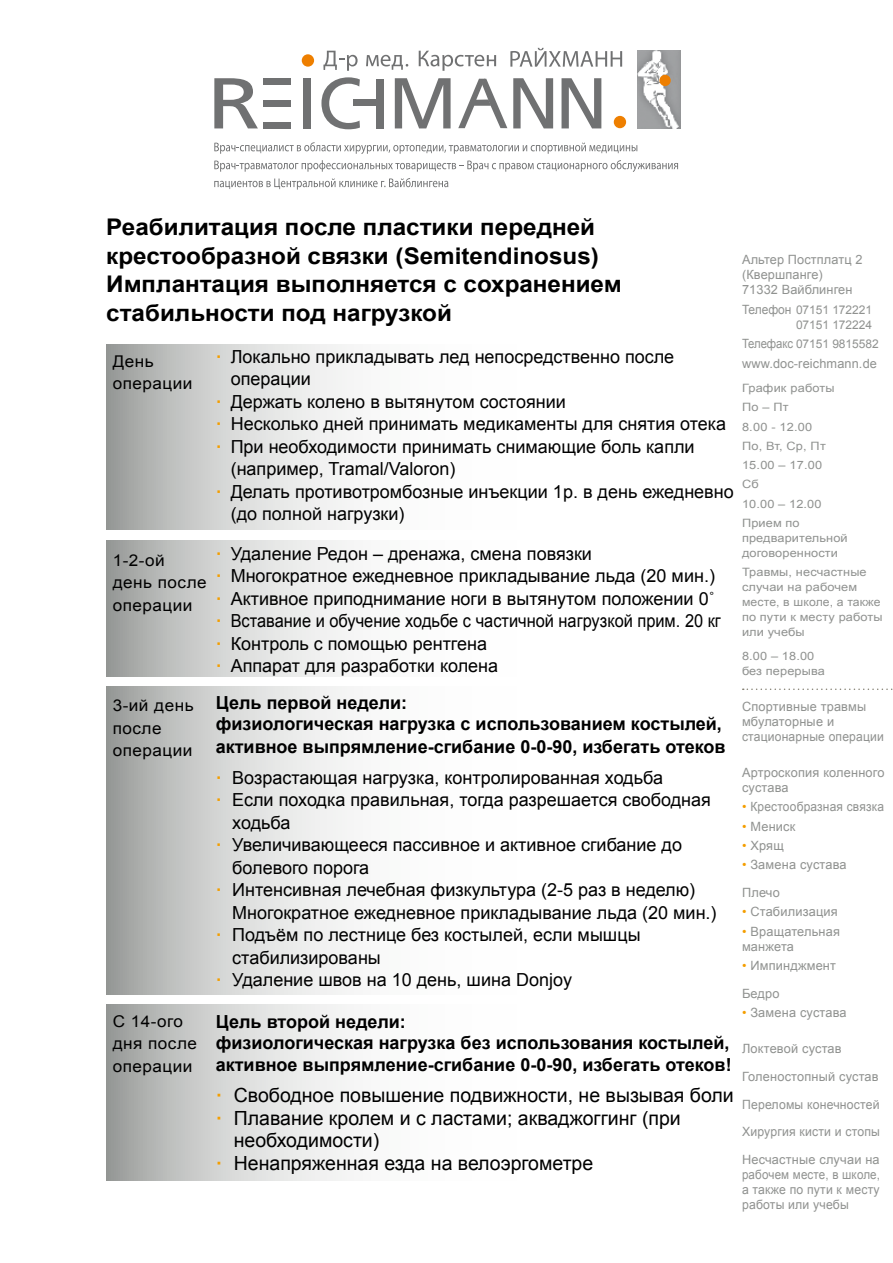
<style>
.page{position:relative;width:893px;height:1263px;background:#fff}
.page>*{position:absolute;margin:0;border:0;box-sizing:border-box;transform-origin:0 0}
.t1{font:700 22.95px/28.5px "Arial";color:#000;scale:1.06 1}
.t2{font:19.5px "Arial";color:#000}
.t3{font:18px/22.5px "Arial";color:#000}
.t4{font:700 18px/21.8px "Arial";color:#000}
.t5{font:16.2px/22.5px "Arial";letter-spacing:.03em;color:#000;scale:1.06 1}
.t6{font:12.75px/15px "Arial";letter-spacing:.015em;color:#909290}
.t7{font:12.75px/15px "Arial";letter-spacing:.015em;color:#909290;text-align:justify;scale:.91 1}
.t8{font:12.75px "Arial";letter-spacing:.015em;color:#909290;scale:.94 1}
.t9{font:12px/15px "Arial";letter-spacing:-.005em;color:#909290;text-align:right}
.t10{font:11.55px/19.2px "Arial";letter-spacing:.01em;color:#909290;scale:1.11 1}
.s1{font-weight:700;color:#f49e00}
.s2{font-size:12.75px}
.s3{color:#f49e00}
</style>
<div class="page">
<svg style="left:106px;top:1005px;width:241px;height:176px;background:#d0d1d0"></svg>
<svg style="left:106px;top:687px;width:241px;height:307px;background:#d0d1d0"></svg>
<svg style="left:106px;top:540px;width:241px;height:137px;background:#d0d1d0"></svg>
<svg style="left:106px;top:344px;width:241px;height:185px;background:#d0d1d0"></svg>
<svg style="left:214px;top:78px;width:44px;height:50px"></svg>
<div style="left:304px;top:78px;width:7px;height:50px;background:#707172"></div>
<svg style="left:321px;top:77px;width:39px;height:52px"></svg>
<svg style="left:395px;top:78px;width:56px;height:50px"></svg>
<svg style="left:513px;top:78px;width:40px;height:50px"></svg>
<svg style="left:561px;top:78px;width:40px;height:50px"></svg>
<div style="left:263px;top:79px;width:28px;height:6px;background:#707172"></div>
<div style="left:263px;top:101px;width:28px;height:6px;background:#707172"></div>
<div style="left:263px;top:122px;width:28px;height:6px;background:#707172"></div>
<div style="left:377px;top:79px;width:7px;height:50px;background:#707172"></div>
<div style="left:353px;top:100px;width:28px;height:6px;background:#707172"></div>
<svg style="left:458px;top:79px;width:49px;height:49px"></svg>
<svg style="left:323px;top:51px;width:35px;height:20px"></svg>
<svg style="left:366px;top:55px;width:42px;height:15px"></svg>
<svg style="left:419px;top:51px;width:77px;height:20px"></svg>
<div style="left:302px;top:54px;width:12px;height:13px;background:#ee7f00;border-radius:50%"></div>
<div style="left:614px;top:116px;width:12px;height:12px;background:#ee7f00;border-radius:50%"></div>
<svg style="left:214px;top:142px;width:423px;height:12px"></svg>
<svg style="left:214px;top:160px;width:464px;height:12px"></svg>
<svg style="left:214px;top:178px;width:234px;height:12px"></svg>
<img style="left:638px;top:50px;width:42px;height:78px">
<div style="left:659px;top:75px;width:12px;height:11px;background:#ee7f00;border-radius:50%"></div>
<svg style="left:510px;top:48px;width:112px;height:19px"></svg>
<svg style="left:743px;top:688px;width:150px;height:2px"></svg>
<p class="t1" style="left:106px;top:214px;width:488px">Реабилитация после пластики передней крестообразной связки (Semitendinosus)<br>Имплантация выполняется с сохранением стабильности под нагрузкой</p>
<p class="t3" style="left:216px;top:345px;width:460px"><span class="s1">·</span> Локально прикладывать лед непосредственно после</p>
<p class="t3" style="left:231px;top:368px;width:82px">операции</p>
<p class="t3" style="left:216px;top:390px;width:352px"><span class="s1">·</span> Держать колено в вытянутом состоянии</p>
<p class="t3" style="left:216px;top:413px;width:512px"><span class="s1">·</span> Несколько дней принимать медикаменты для снятия отека</p>
<p class="t3" style="left:216px;top:435px;width:480px"><span class="s1">·</span> При необходимости принимать снимающие боль капли</p>
<p class="t3" style="left:231px;top:458px;width:226px">(например, Tramal/Valoron)</p>
<p class="t3" style="left:216px;top:480px;width:519px"><span class="s1">·</span> Делать противотромбозные инъекции 1р. в день ежедневно</p>
<p class="t3" style="left:231px;top:503px;width:175px">(до полной нагрузки)</p>
<p class="t3" style="left:216px;top:542px;width:507px"><span class="s1">·</span> Удаление Редон – дренажа, смена повязки<br><span class="s1">·</span> Многократное ежедневное прикладывание льда (20 мин.) <span class="s1">·</span> Активное приподнимание ноги в вытянутом положении 0˚ <span class="s1">·</span> Вставание и обучение ходьбе с частичной нагрузкой прим. 20 кг <span class="s1">·</span> Контроль с помощью рентгена<br><span class="s1">·</span> Аппарат для разработки колена</p>
<p class="t5" style="left:113px;top:350px;width:77px">День операции</p>
<p class="t5" style="left:113px;top:549px;width:90px">1-2-ой день после операции</p>
<p class="t5" style="left:113px;top:694px;width:78px">3-ий день после операции</p>
<p class="t5" style="left:113px;top:1010px;width:81px">С 14-ого дня после операции</p>
<p class="t4" style="left:216px;top:693px;width:511px">Цель первой недели:<br>физиологическая нагрузка с использованием костылей, активное выпрямление-сгибание 0-0-90, избегать отеков</p>
<p class="t3" style="left:216px;top:766px;width:449px"><span class="s1">·</span> Возрастающая нагрузка, контролированная ходьба</p>
<p class="t3" style="left:216px;top:789px;width:497px"><span class="s1">·</span> Если походка правильная, тогда разрешается свободная</p>
<p class="t3" style="left:232px;top:811px;width:60px">ходьба</p>
<p class="t3" style="left:216px;top:834px;width:468px"><span class="s1">·</span> Увеличивающееся пассивное и активное сгибание до</p>
<p class="t3" style="left:232px;top:856px;width:138px">болевого порога</p>
<p class="t3" style="left:216px;top:879px;width:481px"><span class="s1">·</span> Интенсивная лечебная физкультура (2-5 раз в неделю)</p>
<p class="t3" style="left:232px;top:901px;width:486px">Многократное ежедневное прикладывание льда (20 мин.)</p>
<p class="t3" style="left:216px;top:924px;width:426px"><span class="s1">·</span> Подъём по лестнице без костылей, если мышцы</p>
<p class="t3" style="left:232px;top:946px;width:150px">стабилизированы</p>
<p class="t3" style="left:216px;top:969px;width:358px"><span class="s1">·</span> Удаление швов на 10 день, шина Donjoy</p>
<p class="t4" style="left:216px;top:1011px;width:517px">Цель второй недели:<br>физиологическая нагрузка без использования костылей, активное выпрямление-сгибание 0-0-90, избегать отеков!</p>
<p class="t2" style="left:216px;top:1082px;width:519px"><span class="s1">·</span> Свободное повышение подвижности, не вызывая боли</p>
<p class="t2" style="left:216px;top:1105px;width:466px"><span class="s1">·</span> Плавание кролем и с ластами; акваджоггинг (при</p>
<p class="t2" style="left:234px;top:1127px;width:147px">необходимости)</p>
<p class="t2" style="left:216px;top:1150px;width:379px"><span class="s1">·</span> Ненапряженная езда на велоэргометре</p>
<p class="t6" style="left:742px;top:253px;width:122px">Альтер Постплатц 2 (Квершпанге)<br>71332 Вайблинген</p>
<p class="t9" style="left:742px;top:302px;width:132px"><span class="s2">Телефон</span> 07151 172221<br>07151 172224</p>
<p class="t9" style="left:742px;top:336px;width:138px"><span class="s2">Телефакс</span> 07151 9815582</p>
<p class="t6" style="left:742px;top:357px;width:136px">www.doc-reichmann.de</p>
<p class="t10" style="left:742px;top:378px;width:85px">График работы<br>По – Пт<br>8.00 - 12.00<br>По, Вт, Ср, Пт<br>15.00 – 17.00<br>Сб<br>10.00 – 12.00<br>Прием по</p>
<p class="t10" style="left:742px;top:530px;width:97px;line-height:15px">предварительной договоренности</p>
<p class="t10" style="left:742px;top:565px;width:128px;line-height:15px">Травмы, несчастные случаи на рабочем месте, в школе, а также по пути к месту работы или учебы</p>
<p class="t10" style="left:742px;top:648px;width:76px;line-height:15px">8.00 – 18.00 без перерыва</p>
<p class="t6" style="left:742px;top:699px;width:143px">Спортивные травмы мбулаторные и стационарные операции</p>
<p class="t6" style="left:742px;top:765px;width:144px">Артроскопия коленного сустава</p>
<p class="t8" style="left:742px;top:799px;width:153px"><span class="s3">•</span> Крестообразная связка</p>
<p class="t6" style="left:742px;top:819px;width:55px"><span class="s3">•</span> Мениск</p>
<p class="t6" style="left:742px;top:838px;width:43px"><span class="s3">•</span> Хрящ</p>
<p class="t6" style="left:742px;top:851px;width:106px;line-height:27.8px"><span class="s3">•</span> Замена сустава<br>Плечо</p>
<p class="t6" style="left:742px;top:904px;width:97px"><span class="s3">•</span> Стабилизация</p>
<p class="t6" style="left:742px;top:924px;width:99px"><span class="s3">•</span> Вращательная манжета</p>
<p class="t6" style="left:742px;top:951px;width:95px;line-height:27.8px"><span class="s3">•</span> Импинджмент<br>Бедро</p>
<p class="t6" style="left:742px;top:1005px;width:106px"><span class="s3">•</span> Замена сустава</p>
<p class="t6" style="left:742px;top:1035px;width:139px;line-height:27.8px">Локтевой сустав<br>Голеностопный сустав<br>Переломы конечностей<br>Хирургия кисти и стопы<br>Несчастные случаи на</p>
<p class="t7" style="left:742px;top:1167px;width:153px">рабочем месте, в школе, а также по пути к месту работы или учебы</p>
</div>
